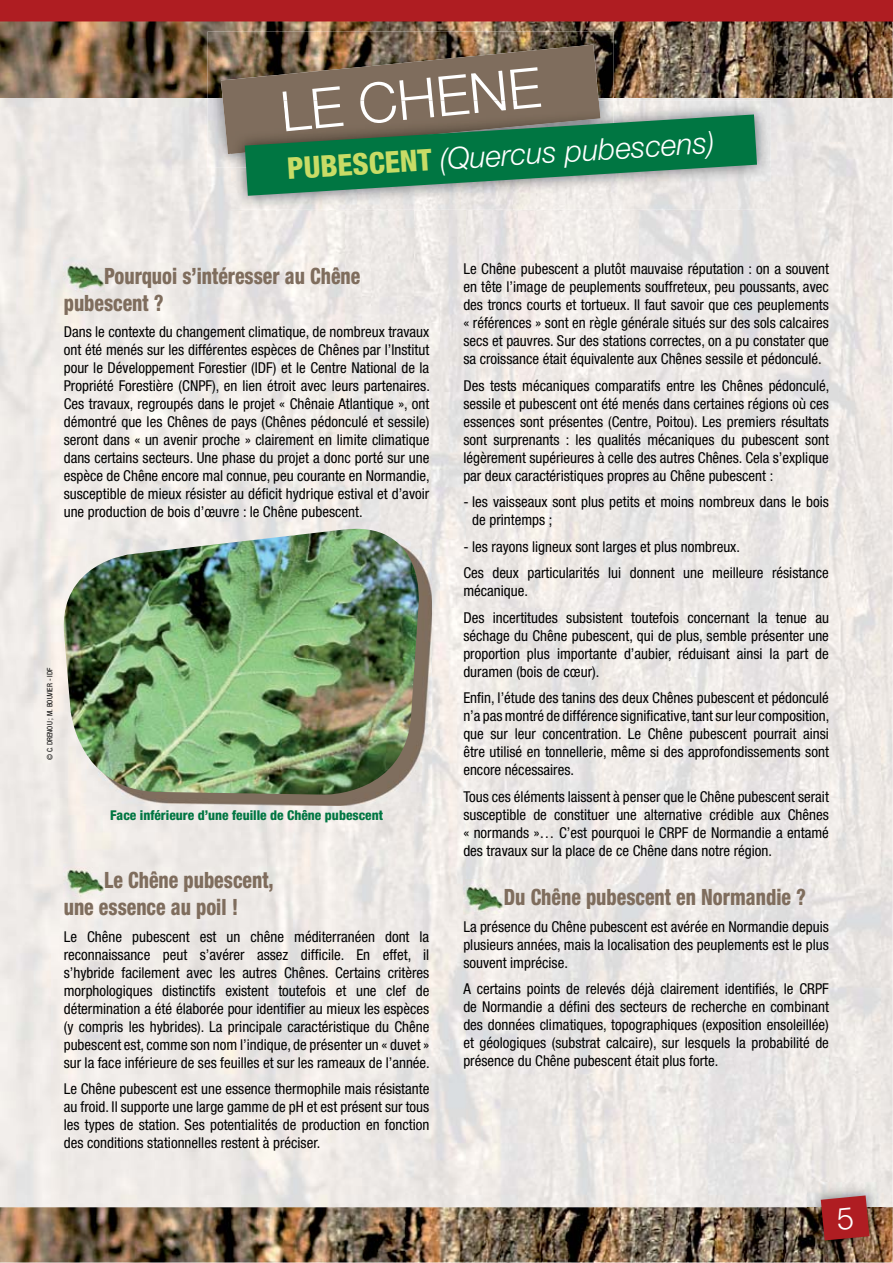
<style>
.page{position:relative;width:893px;height:1263px;background:#fff}
.page>*{position:absolute;margin:0;border:0;box-sizing:border-box;transform-origin:0 0}
.t1{font:300 55.5px "Helvetica Neue LT Std";color:#fff}
.t2{font:italic 300 30px "Helvetica Neue LT Std";color:#fff}
.t3{font:800 condensed 22.5px/27px "Helvetica Neue LT Std";color:#7f6d5d;scale:.88 1}
.t4{font:condensed 15px/18px "Helvetica Neue LT Std";color:#000;text-align:justify}
.t5{font:800 condensed 13.5px "Helvetica Neue LT Std";color:#007642}
.t6{font:condensed 7.5px "Helvetica Neue LT Std";color:#000}
.s1{font-weight:800;font-style:normal;font-stretch:condensed;color:#c8dc66}
</style>
<div class="page">
<img style="left:0;top:98px;width:893px;height:1109px">
<div style="left:0;top:0;width:893px;height:22px;background:#af1d22"></div>
<img style="left:0;top:21px;width:893px;height:77px">
<img style="left:0;top:1207px;width:893px;height:56px">
<img style="left:807px;top:1182px;width:76px;height:72px">
<img style="left:208px;top:31px;width:406px;height:136px">
<img style="left:231px;top:101px;width:540px;height:109px">
<svg style="left:221px;top:45px;width:536px;height:151px;background:#637f66"></svg>
<img style="left:64px;top:258px;width:40px;height:36px">
<img style="left:76px;top:539px;width:356px;height:266px">
<img style="left:58px;top:529px;width:366px;height:267px">
<img style="left:64px;top:862px;width:40px;height:37px">
<img style="left:463px;top:879px;width:41px;height:37px">
<svg style="left:821px;top:1195px;width:48px;height:45px;background:#a82b2e"></svg>
<h1 class="t1" style="left:277px;top:81px;width:263px;rotate:-6deg">LE CHENE</h1>
<h2 class="t2" style="left:286px;top:154px;width:430px;rotate:-4deg"><span class="s1">PUBESCENT</span> (Quercus pubescens)</h2>
<h3 class="t3" style="left:64px;top:264px;width:339px;text-indent:41px">Pourquoi s’intéresser au Chêne pubescent ?</h3>
<p class="t4" style="left:64px;top:324px;width:368px">Dans le contexte du changement climatique, de nombreux travaux ont été menés sur les différentes espèces de Chênes par l’Institut pour le Développement Forestier (IDF) et le Centre National de la Propriété Forestière (CNPF), en lien étroit avec leurs partenaires.<br>Ces travaux, regroupés dans le projet « Chênaie Atlantique », ont démontré que les Chênes de pays (Chênes pédonculé et sessile) seront dans « un avenir proche » clairement en limite climatique dans certains secteurs. Une phase du projet a donc porté sur une espèce de Chêne encore mal connue, peu courante en Normandie, susceptible de mieux résister au déficit hydrique estival et d’avoir une production de bois d’œuvre : le Chêne pubescent.</p>
<p class="t6" style="left:47px;top:760px;width:94px;rotate:-90deg">© C. DRENOU ; M. BOUVIER - IDF</p>
<p class="t5" style="left:110px;top:810px;width:274px">Face inférieure d’une feuille de Chêne pubescent</p>
<h3 class="t3" style="left:64px;top:869px;width:240px;text-indent:41px">Le Chêne pubescent, une essence au poil !</h3>
<p class="t4" style="left:64px;top:929px;width:368px">Le Chêne pubescent est un chêne méditerranéen dont la reconnaissance peut s’avérer assez difficile. En effet, il s’hybride facilement avec les autres Chênes. Certains critères morphologiques distinctifs existent toutefois et une clef de détermination a été élaborée pour identifier au mieux les espèces (y compris les hybrides). La principale caractéristique du Chêne pubescent est, comme son nom l’indique, de présenter un « duvet » sur la face inférieure de ses feuilles et sur les rameaux de l’année.</p>
<p class="t4" style="left:64px;top:1081px;width:367px">Le Chêne pubescent est une essence thermophile mais résistante au froid. Il supporte une large gamme de pH et est présent sur tous les types de station. Ses potentialités de production en fonction des conditions stationnelles restent à préciser.</p>
<p class="t4" style="left:463px;top:261px;width:367px">Le Chêne pubescent a plutôt mauvaise réputation : on a souvent en tête l’image de peuplements souffreteux, peu poussants, avec des troncs courts et tortueux. Il faut savoir que ces peuplements « références » sont en règle générale situés sur des sols calcaires secs et pauvres. Sur des stations correctes, on a pu constater que sa croissance était équivalente aux Chênes sessile et pédonculé.</p>
<p class="t4" style="left:463px;top:378px;width:368px">Des tests mécaniques comparatifs entre les Chênes pédonculé, sessile et pubescent ont été menés dans certaines régions où ces essences sont présentes (Centre, Poitou). Les premiers résultats sont surprenants : les qualités mécaniques du pubescent sont légèrement supérieures à celle des autres Chênes. Cela s’explique par deux caractéristiques propres au Chêne pubescent :</p>
<p class="t4" style="left:472px;top:494px;width:358px;text-indent:-9px">- les vaisseaux sont plus petits et moins nombreux dans le bois de printemps ;</p>
<p class="t4" style="left:463px;top:535px;width:367px;line-height:26.5px">- les rayons ligneux sont larges et plus nombreux.<br>Ces deux particularités lui donnent une meilleure résistance</p>
<p class="t4" style="left:463px;top:579px;width:367px;line-height:26.5px">mécanique.<br>Des incertitudes subsistent toutefois concernant la tenue au</p>
<p class="t4" style="left:463px;top:628px;width:367px">séchage du Chêne pubescent, qui de plus, semble présenter une proportion plus importante d’aubier, réduisant ainsi la part de duramen (bois de cœur).</p>
<p class="t4" style="left:463px;top:690px;width:368px">Enfin, l’étude des tanins des deux Chênes pubescent et pédonculé n’a pas montré de différence significative, tant sur leur composition, que sur leur concentration. Le Chêne pubescent pourrait ainsi être utilisé en tonnellerie, même si des approfondissements sont encore nécessaires.</p>
<p class="t4" style="left:463px;top:789px;width:367px">Tous ces éléments laissent à penser que le Chêne pubescent serait susceptible de constituer une alternative crédible aux Chênes « normands »… C’est pourquoi le CRPF de Normandie a entamé des travaux sur la place de ce Chêne dans notre région.</p>
<h3 class="t3" style="left:504px;top:886px;width:345px">Du Chêne pubescent en Normandie ?</h3>
<p class="t4" style="left:463px;top:919px;width:367px">La présence du Chêne pubescent est avérée en Normandie depuis plusieurs années, mais la localisation des peuplements est le plus souvent imprécise.</p>
<p class="t4" style="left:463px;top:981px;width:367px">A certains points de relevés déjà clairement identifiés, le CRPF de Normandie a défini des secteurs de recherche en combinant des données climatiques, topographiques (exposition ensoleillée) et géologiques (substrat calcaire), sur lesquels la probabilité de présence du Chêne pubescent était plus forte.</p>
</div>
